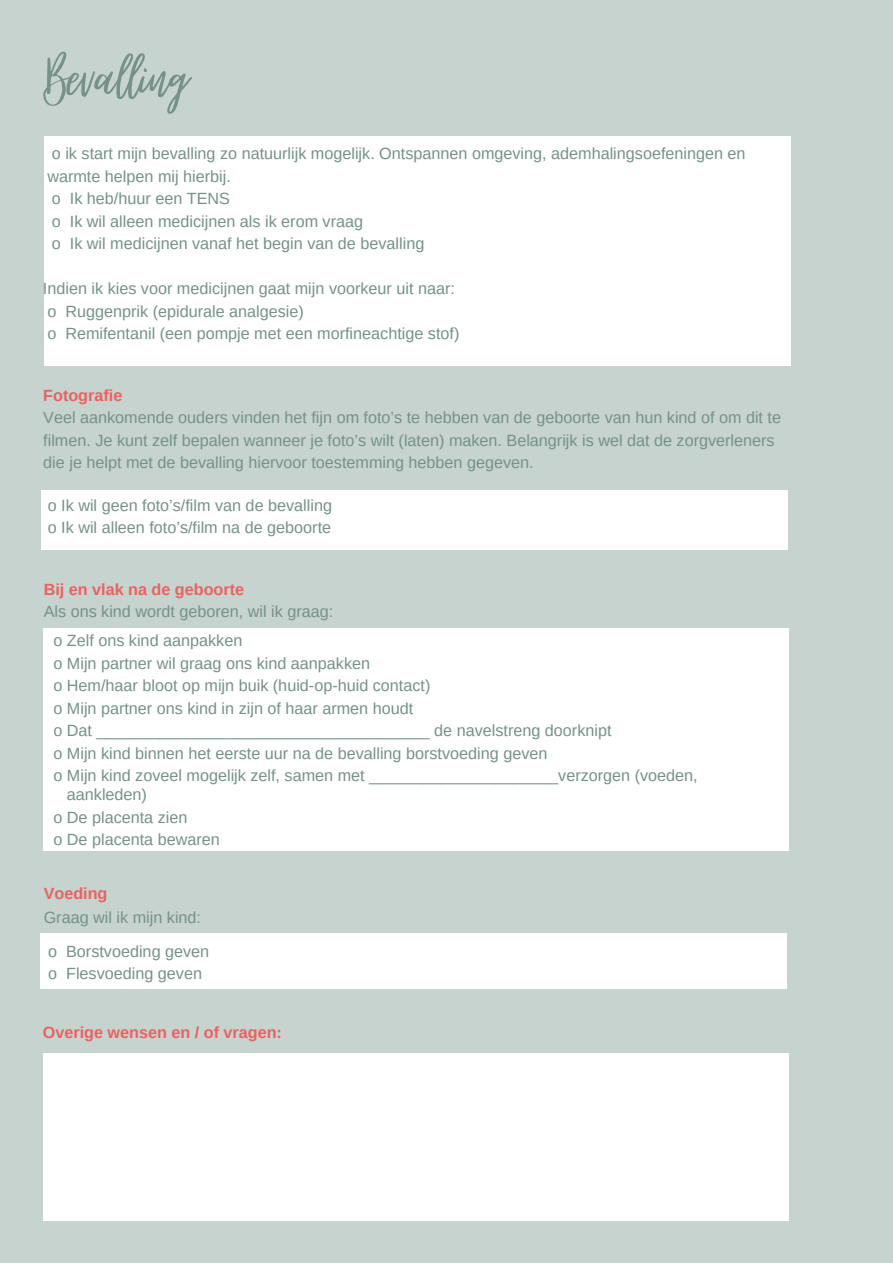
<style>
.page{position:relative;width:893px;height:1264px;background:#fff}
.page>*{position:absolute;margin:0;border:0;box-sizing:border-box;transform-origin:0 0}
.t1{font:78.9px "Virtual";color:#759189}
.t2{font:16.2px/22.5px "Arimo";color:#759189}
.t3{font:700 16.2px "Arimo";color:#eb6162}
</style>
<div class="page">
<div style="left:0;top:0;width:892px;height:1262px;background:#c6d3ce"></div>
<div style="left:43px;top:1052px;width:745px;height:168px;background:#fff"></div>
<div style="left:45px;top:137px;width:746px;height:229px;background:#fff"></div>
<div style="left:41px;top:490px;width:746px;height:59px;background:#fff"></div>
<div style="left:43px;top:628px;width:746px;height:222px;background:#fff"></div>
<div style="left:41px;top:933px;width:746px;height:55px;background:#fff"></div>
<h1 class="t1" style="left:44px;top:34px;width:145px">Bevalling</h1>
<p class="t2" style="left:47px;top:142px;width:699px">o ik start mijn bevalling zo natuurlijk mogelijk. Ontspannen omgeving, ademhalingsoefeningen en warmte helpen mij hierbij.<br>o Ik heb/huur een TENS<br>o Ik wil alleen medicijnen als ik erom vraag<br>o Ik wil medicijnen vanaf het begin van de bevalling</p>
<p class="t2" style="left:43px;top:277px;width:418px">Indien ik kies voor medicijnen gaat mijn voorkeur uit naar: o Ruggenprik (epidurale analgesie)<br>o Remifentanil (een pompje met een morfineachtige stof)</p>
<p class="t3" style="left:43px;top:386px;width:81px">Fotografie</p>
<p class="t2" style="left:43px;top:406px;width:739px">Veel aankomende ouders vinden het fijn om foto’s te hebben van de geboorte van hun kind of om dit te filmen. Je kunt zelf bepalen wanneer je foto’s wilt (laten) maken. Belangrijk is wel dat de zorgverleners die je helpt met de bevalling hiervoor toestemming hebben gegeven.</p>
<p class="t2" style="left:48px;top:494px;width:286px">o Ik wil geen foto’s/film van de bevalling o Ik wil alleen foto’s/film na de geboorte</p>
<p class="t3" style="left:44px;top:580px;width:202px">Bij en vlak na de geboorte</p>
<p class="t2" style="left:53px;top:597px;width:281px;line-height:28.8px;text-indent:-10px">Als ons kind wordt geboren, wil ik graag: o Zelf ons kind aanpakken</p>
<p class="t2" style="left:53px;top:651px;width:645px">o Mijn partner wil graag ons kind aanpakken<br>o Hem/haar bloot op mijn buik (huid-op-huid contact)<br>o Mijn partner ons kind in zijn of haar armen houdt<br>o Dat _____________________________________ de navelstreng doorknipt<br>o Mijn kind binnen het eerste uur na de bevalling borstvoeding geven<br>o Mijn kind zoveel mogelijk zelf, samen met _____________________verzorgen (voeden,</p>
<p class="t2" style="left:53px;top:783px;width:168px;text-indent:13px">aankleden)<br>o De placenta zien<br>o De placenta bewaren</p>
<p class="t3" style="left:44px;top:884px;width:65px">Voeding</p>
<p class="t2" style="left:44px;top:900px;width:167px;line-height:33.8px">Graag wil ik mijn kind: o Borstvoeding geven</p>
<p class="t2" style="left:48px;top:962px;width:155px">o Flesvoeding geven</p>
<p class="t3" style="left:43px;top:1022px;width:240px">Overige wensen en / of vragen:</p>
</div>
